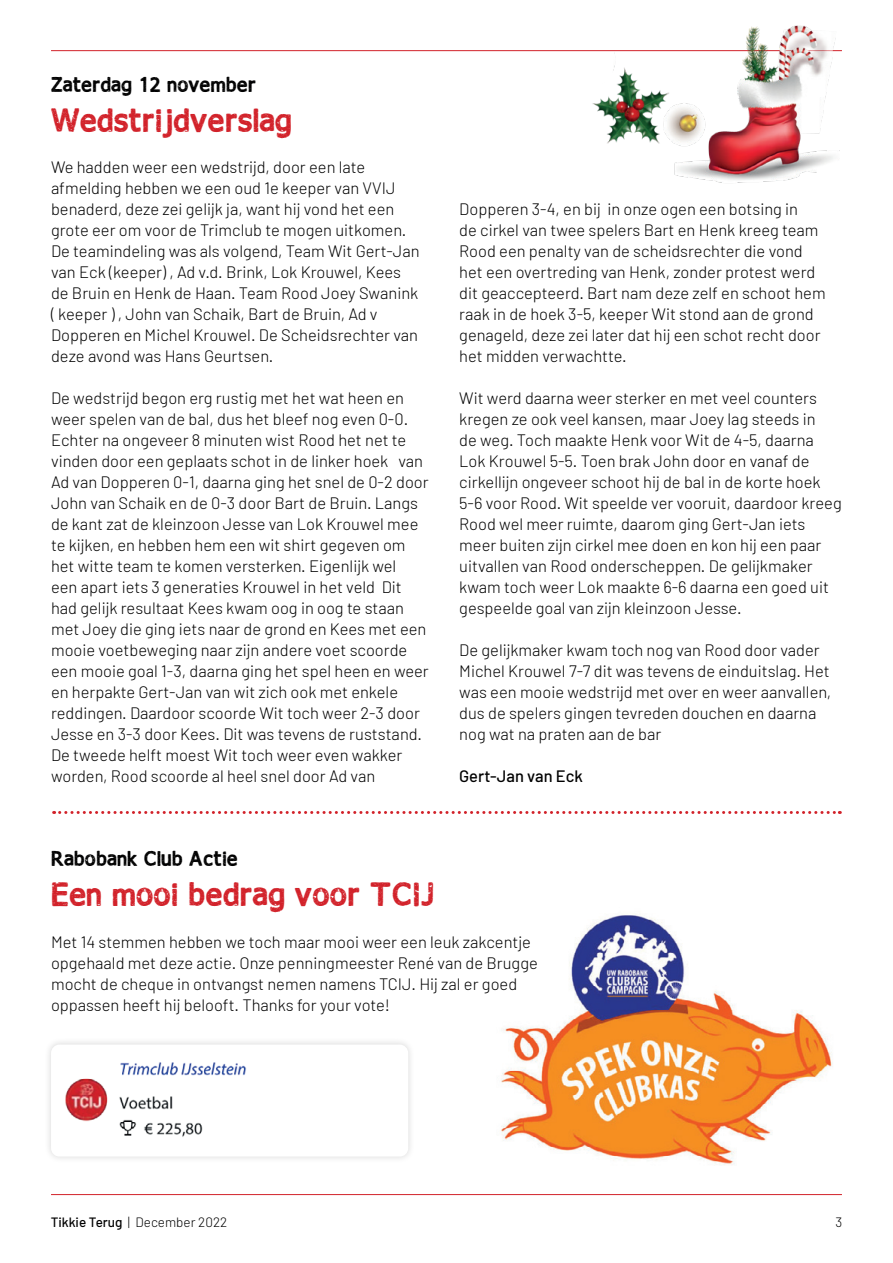
<style>
.page{position:relative;width:893px;height:1263px;background:#fff}
.page>*{position:absolute;margin:0;border:0;box-sizing:border-box;transform-origin:0 0}
.t1{font:33px "Good bye lullaby";color:#d2222a}
.t2{font:21px "Good bye lullaby";color:#000001}
.t3{font:300 16.5px/21px "Barlow";color:#000001}
.t4{font:500 16.5px "Barlow";color:#000001}
.t5{font:300 13.5px "Barlow";color:#000001}
.s1{font-weight:500}
</style>
<div class="page">
<hr style="left:51px;top:50px;width:791px;height:1px;background:#d2222a">
<hr style="left:51px;top:1194px;width:791px;height:1px;background:#d2222a">
<img style="left:501px;top:914px;width:332px;height:252px">
<svg style="left:54px;top:811px;width:786px;height:3px"></svg>
<div style="left:44px;top:1037px;width:371px;height:127px;background:#000001;opacity:.15"></div>
<img style="left:52px;top:1044px;width:351px;height:93px">
<img style="left:587px;top:26px;width:253px;height:157px">
<p class="t2" style="left:51px;top:74px;width:207px">Zaterdag 12 november</p>
<h1 class="t1" style="left:51px;top:104px;width:242px">Wedstrijdverslag</h1>
<p class="t3" style="left:51px;top:156px;width:370px">We hadden weer een wedstrijd, door een late afmelding hebben we een oud 1e keeper van VVIJ benaderd, deze zei gelijk ja, want hij vond het een grote eer om voor de Trimclub te mogen uitkomen.<br>De teamindeling was als volgend, Team Wit Gert-Jan van Eck (keeper) , Ad v.d. Brink, Lok Krouwel, Kees de Bruin en Henk de Haan. Team Rood Joey Swanink ( keeper ) , John van Schaik, Bart de Bruin, Ad v Dopperen en Michel Krouwel. De Scheidsrechter van deze avond was Hans Geurtsen.</p>
<p class="t3" style="left:51px;top:387px;width:379px">De wedstrijd begon erg rustig met het wat heen en weer spelen van de bal, dus het bleef nog even 0-0.<br>Echter na ongeveer 8 minuten wist Rood het net te vinden door een geplaats schot in de linker hoek van Ad van Dopperen 0-1, daarna ging het snel de 0-2 door John van Schaik en de 0-3 door Bart de Bruin. Langs de kant zat de kleinzoon Jesse van Lok Krouwel mee te kijken, en hebben hem een wit shirt gegeven om het witte team te komen versterken. Eigenlijk wel<br>een apart iets 3 generaties Krouwel in het veld Dit had gelijk resultaat Kees kwam oog in oog te staan met Joey die ging iets naar de grond en Kees met een mooie voetbeweging naar zijn andere voet scoorde een mooie goal 1-3, daarna ging het spel heen en weer en herpakte Gert-Jan van wit zich ook met enkele reddingen. Daardoor scoorde Wit toch weer 2-3 door Jesse en 3-3 door Kees. Dit was tevens de ruststand.<br>De tweede helft moest Wit toch weer even wakker worden, Rood scoorde al heel snel door Ad van</p>
<p class="t3" style="left:459px;top:198px;width:368px">Dopperen 3-4, en bij in onze ogen een botsing in<br>de cirkel van twee spelers Bart en Henk kreeg team Rood een penalty van de scheidsrechter die vond het een overtreding van Henk, zonder protest werd dit geaccepteerd. Bart nam deze zelf en schoot hem raak in de hoek 3-5, keeper Wit stond aan de grond genageld, deze zei later dat hij een schot recht door het midden verwachtte.</p>
<p class="t3" style="left:459px;top:387px;width:384px">Wit werd daarna weer sterker en met veel counters kregen ze ook veel kansen, maar Joey lag steeds in<br>de weg. Toch maakte Henk voor Wit de 4-5, daarna Lok Krouwel 5-5. Toen brak John door en vanaf de cirkellijn ongeveer schoot hij de bal in de korte hoek 5-6 voor Rood. Wit speelde ver vooruit, daardoor kreeg Rood wel meer ruimte, daarom ging Gert-Jan iets meer buiten zijn cirkel mee doen en kon hij een paar uitvallen van Rood onderscheppen. De gelijkmaker kwam toch weer Lok maakte 6-6 daarna een goed uit gespeelde goal van zijn kleinzoon Jesse.</p>
<p class="t3" style="left:459px;top:639px;width:373px">De gelijkmaker kwam toch nog van Rood door vader Michel Krouwel 7-7 dit was tevens de einduitslag. Het was een mooie wedstrijd met over en weer aanvallen, dus de spelers gingen tevreden douchen en daarna nog wat na praten aan de bar</p>
<p class="t4" style="left:459px;top:766px;width:125px">Gert-Jan van Eck</p>
<p class="t2" style="left:51px;top:848px;width:188px">Rabobank Club Actie</p>
<h1 class="t1" style="left:51px;top:878px;width:385px">Een mooi bedrag voor TCIJ</h1>
<p class="t3" style="left:51px;top:931px;width:488px">Met 14 stemmen hebben we toch maar mooi weer een leuk zakcentje opgehaald met deze actie. Onze penningmeester René van de Brugge mocht de cheque in ontvangst nemen namens TCIJ. Hij zal er goed oppassen heeft hij belooft. Thanks for your vote!</p>
<p class="t5" style="left:51px;top:1214px;width:178px"><span class="s1">Tikkie Terug</span> | December 2022</p>
<p class="t5" style="left:835px;top:1214px;width:8px">3</p>
</div>
